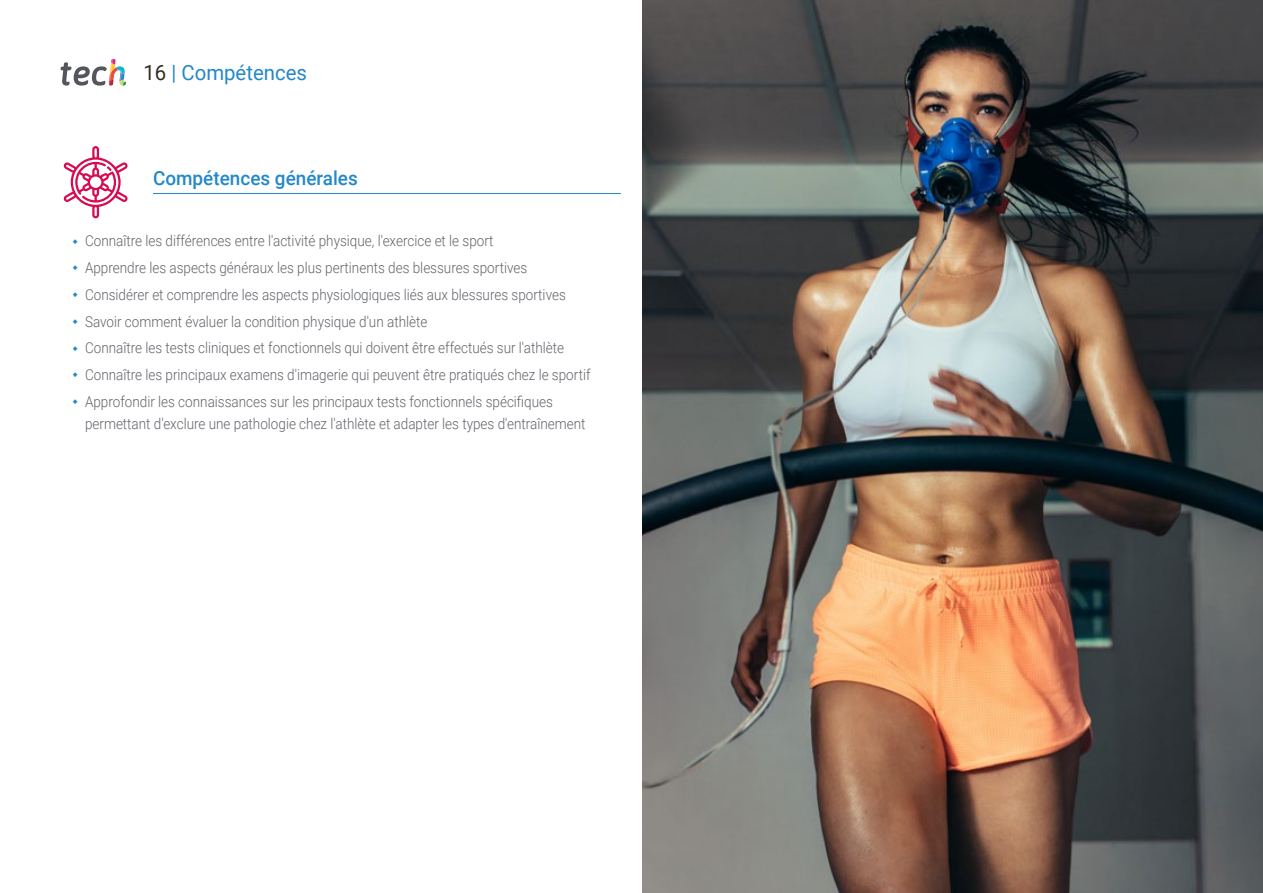
<style>
.page{position:relative;width:1263px;height:893px;background:#fff}
.page>*{position:absolute;margin:0;border:0;box-sizing:border-box;transform-origin:0 0}
.t1{font:21px "Roboto";color:#2488c9}
.t2{font:500 19.5px "Roboto";color:#2488c9}
.t3{font:300 15px/26.7px "Roboto";color:#61646a;scale:.9 1}
.s1{color:#312e20}
</style>
<div class="page">
<hr style="left:153px;top:193px;width:468px;height:1px;background:#2488c9">
<svg style="left:63px;top:146px;width:65px;height:72px"></svg>
<svg style="left:61px;top:59px;width:65px;height:27px"></svg>
<img style="left:642px;top:0;width:621px;height:893px">
<h1 class="t1" style="left:144px;top:57px;width:165px"><span class="s1">16</span> | Compétences</h1>
<h2 class="t2" style="left:153px;top:165px;width:206px">Compétences générales</h2>
<p class="t3" style="left:85px;top:227px;width:563px">Connaître les différences entre l'activité physique, l'exercice et le sport<br>Apprendre les aspects généraux les plus pertinents des blessures sportives Considérer et comprendre les aspects physiologiques liés aux blessures sportives Savoir comment évaluer la condition physique d'un athlète<br>Connaître les tests cliniques et fonctionnels qui doivent être effectués sur l'athlète Connaître les principaux examens d'imagerie qui peuvent être pratiqués chez le sportif Approfondir les connaissances sur les principaux tests fonctionnels spécifiques</p>
<p class="t3" style="left:85px;top:410px;width:557px">permettant d'exclure une pathologie chez l'athlète et adapter les types d'entraînement</p>
</div>
